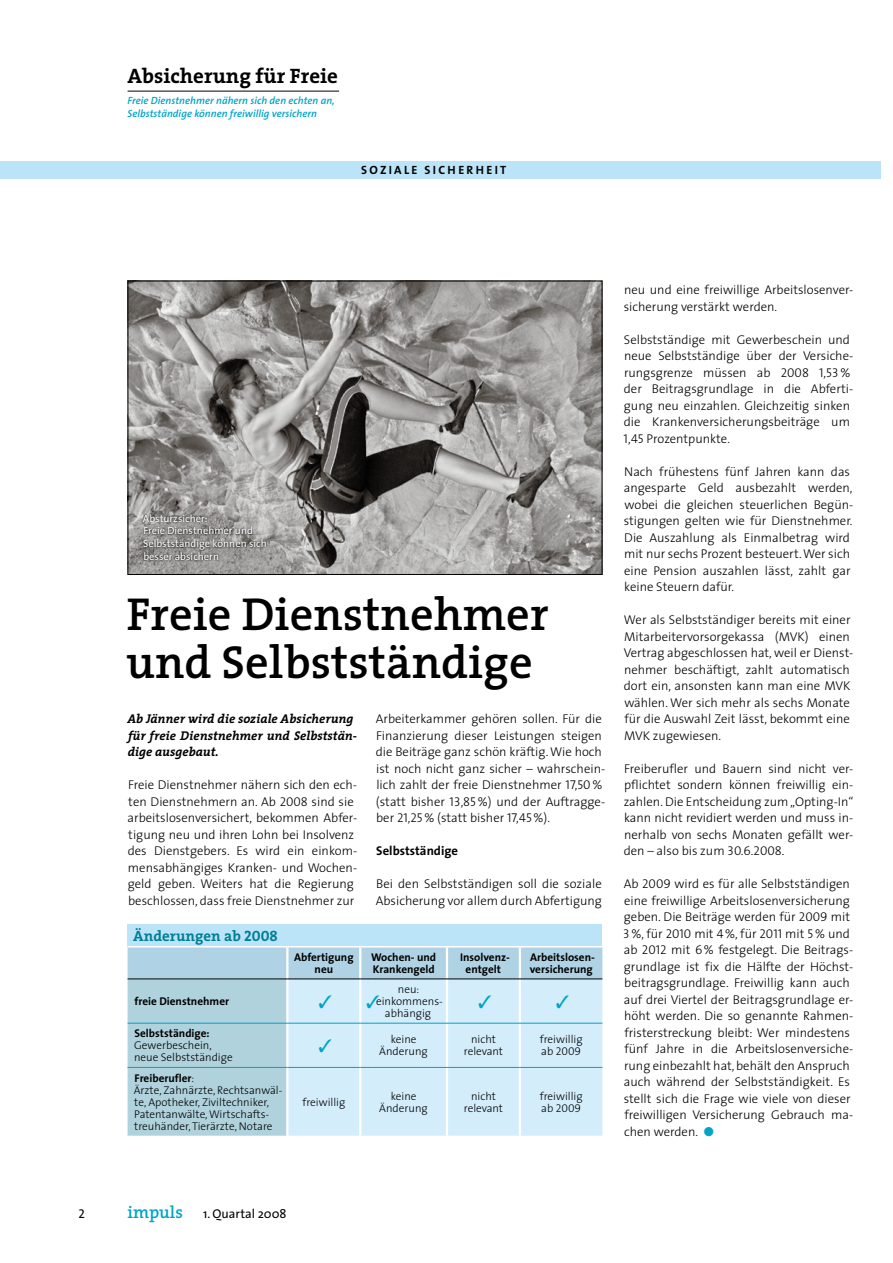
<style>
.page{position:relative;width:893px;height:1263px;background:#fff}
.page>*{position:absolute;margin:0;border:0;box-sizing:border-box;transform-origin:0 0}
.t1{font:600 46.5px/48px "The Serif";color:#000}
.t2{font:700 21px "The Serif";color:#000}
.t3{font:600 17.25px "The Serif";color:#00a4c7}
.t4{font:700 15px "The Serif";color:#007e95}
.t5{font:300 12.75px/16.5px "The Sans";color:#000}
.t6{font:italic 700 12.75px/16.5px "The Serif";color:#000}
.t7{font:700 12.75px "The Sans";color:#000}
.t8{font:12.75px "The Sans";color:#000}
.t9{font:12.75px "The Sans Caps";color:#000}
.t10{font:12px "The Sans Bold Caps";letter-spacing:.19em;color:#000}
.t11{font:300 11.25px/12px "The Sans";color:#000;text-align:center}
.t12{font:700 11.25px/12px "The Sans";color:#000;text-align:center}
.t13{font:11.25px "The Sans Light Caps";color:#000}
.t14{font:italic 600 10.5px/12.8px "The Sans";color:#00a4c7}
.t15{font:10.5px/12.8px "The Sans";color:#fff}
.s1{font-family:"The Sans Light Caps";font-weight:400}
.s2{font-family:"The Serif Bold Caps";font-weight:400}
.s3{font-family:"The Sans";font-weight:300}
.s4{font-weight:700}
.s5{color:#00a4c7}
</style>
<div class="page">
<div style="left:0;top:162px;width:880px;height:17px;background:#bce4f8"></div>
<hr style="left:128px;top:91px;width:211px;height:1px;background:#000">
<div style="left:128px;top:924px;width:474px;height:23px;background:#bce4f8"></div>
<img style="left:130px;top:283px;width:470px;height:290px">
<svg style="left:141px;top:512px;width:167px;height:63px;background:#8f8d8b"></svg>
<svg style="left:128px;top:946px;width:474px;height:190px;background:#c1dfed"></svg>
<h2 class="t2" style="left:128px;top:59px;width:212px">Absicherung für Freie</h2>
<p class="t14" style="left:128px;top:94px;width:209px">Freie Dienstnehmer nähern sich den echten an,<br>Selbstständige können freiwillig versichern</p>
<p class="t10" style="left:361px;top:160px;width:146px">SOZIALE SICHERHEIT</p>
<p class="t15" style="left:143px;top:511px;width:125px">Absturzsicher:<br>Freie Dienstnehmer und<br>Selbstständige können sich besser absichern</p>
<h1 class="t1" style="left:126px;top:589px;width:424px">Freie Dienstnehmer und Selbstständige</h1>
<p class="t6" style="left:127px;top:710px;width:231px">Ab Jänner wird die soziale Absicherung für freie Dienstnehmer und Selbststän&shy;dige ausgebaut.</p>
<p class="t5" style="left:128px;top:776px;width:231px">Freie Dienstnehmer nähern sich den ech&shy;ten Dienstnehmern an. Ab <span class="s1">2008</span> sind sie arbeitslosenversichert, bekommen Abfer&shy;tigung neu und ihren Lohn bei Insolvenz des Dienstgebers. Es wird ein einkom&shy;mensabhängiges Kranken- und Wochen&shy;geld geben. Weiters hat die Regierung beschlossen, dass freie Dienstnehmer zur</p>
<p class="t4" style="left:133px;top:923px;width:146px">Änderungen ab <span class="s2">2008</span></p>
<p class="t5" style="left:376px;top:710px;width:231px">Arbeiterkammer gehören sollen. Für die Finanzierung dieser Leistungen steigen die Beiträge ganz schön kräftig. Wie hoch ist noch nicht ganz sicher – wahrschein&shy;lich zahlt der freie Dienstnehmer <span class="s1">17,50</span>% (statt bisher <span class="s1">13,85</span>%) und der Auftragge&shy;ber <span class="s1">21,25</span>% (statt bisher <span class="s1">17,45</span>%).</p>
<p class="t7" style="left:376px;top:840px;width:83px">Selbstständige</p>
<p class="t5" style="left:376px;top:875px;width:228px">Bei den Selbstständigen soll die soziale<br>Absicherung vor allem durch Abfertigung</p>
<p class="t12" style="left:294px;top:951px;width:61px">Abfertigung neu</p>
<p class="t12" style="left:371px;top:951px;width:67px;text-align:left">Wochen- und<br>Krankengeld</p>
<p class="t12" style="left:460px;top:951px;width:50px">Insolvenz&shy;entgelt</p>
<p class="t12" style="left:530px;top:951px;width:67px;text-align:left">Arbeitslosen&shy;versicherung</p>
<p class="t12" style="left:134px;top:995px;width:96px">freie Dienstnehmer</p>
<p class="t11" style="left:376px;top:983px;width:67px">neu: einkommens&shy;abhängig</p>
<p class="t12" style="left:135px;top:1027px;width:77px">Selbstständige:</p>
<p class="t11" style="left:134px;top:1039px;width:100px;text-align:left">Gewerbeschein, neue Selbstständige</p>
<p class="t11" style="left:379px;top:1033px;width:50px">keine<br>Änderung</p>
<p class="t11" style="left:464px;top:1033px;width:41px">nicht relevant</p>
<p class="t11" style="left:540px;top:1033px;width:44px">freiwillig</p>
<p class="t13" style="left:541px;top:1042px;width:41px"><span class="s3">ab</span> 2009</p>
<p class="t11" style="left:134px;top:1071px;width:150px;text-align:left"><span class="s4">Freiberufler</span>:<br>Ärzte, Zahnärzte, Rechtsanwäl&shy;te, Apotheker, Ziviltechniker,<br>Patentanwälte, Wirtschafts&shy;treuhänder, Tierärzte, Notare</p>
<p class="t11" style="left:303px;top:1095px;width:44px">freiwillig</p>
<p class="t11" style="left:379px;top:1089px;width:50px">keine<br>Änderung</p>
<p class="t11" style="left:464px;top:1089px;width:41px">nicht relevant</p>
<p class="t11" style="left:540px;top:1089px;width:44px">freiwillig</p>
<p class="t13" style="left:541px;top:1098px;width:41px"><span class="s3">ab</span> 2009</p>
<p class="t5" style="left:624px;top:281px;width:231px">neu und eine freiwillige Arbeitslosenver&shy;sicherung verstärkt werden.</p>
<p class="t5" style="left:624px;top:331px;width:231px">Selbstständige mit Gewerbeschein und neue Selbstständige über der Versiche&shy;rungsgrenze müssen ab <span class="s1">2008 1,53</span>% der Beitragsgrundlage in die Abferti&shy;gung neu einzahlen. Gleichzeitig sinken die Krankenversicherungsbeiträge um <span class="s1">1,45</span> Prozentpunkte.</p>
<p class="t5" style="left:624px;top:463px;width:231px">Nach frühestens fünf Jahren kann das angesparte Geld ausbezahlt werden, wobei die gleichen steuerlichen Begün&shy;stigungen gelten wie für Dienstnehmer.<br>Die Auszahlung als Einmalbetrag wird mit nur sechs Prozent besteuert. Wer sich eine Pension auszahlen lässt, zahlt gar keine Steuern dafür.</p>
<p class="t5" style="left:624px;top:611px;width:231px">Wer als Selbstständiger bereits mit einer Mitarbeitervorsorgekassa (MVK) einen Vertrag abgeschlossen hat, weil er Dienst&shy;nehmer beschäftigt, zahlt automatisch dort ein, ansonsten kann man eine MVK wählen. Wer sich mehr als sechs Monate für die Auswahl Zeit lässt, bekommt eine MVK zugewiesen.</p>
<p class="t5" style="left:624px;top:760px;width:231px;text-align:justify">Freiberufler und Bauern sind nicht ver&shy;pflichtet sondern können freiwillig ein&shy;zahlen. Die Entscheidung zum „Opting-In“ kann nicht revidiert werden und muss in&shy;nerhalb von sechs Monaten gefällt wer&shy;den – also bis zum <span class="s1">30.6.2008.</span></p>
<p class="t5" style="left:623px;top:875px;width:232px">Ab <span class="s1">2009</span> wird es für alle Selbstständigen eine freiwillige Arbeitslosenversicherung geben. Die Beiträge werden für <span class="s1">2009</span> mit <span class="s1">3</span>%, für <span class="s1">2010</span> mit <span class="s1">4</span>%, für <span class="s1">2011</span> mit <span class="s1">5</span>% und ab <span class="s1">2012</span> mit <span class="s1">6</span>% festgelegt. Die Beitrags&shy;grundlage ist fix die Hälfte der Höchst&shy;beitragsgrundlage. Freiwillig kann auch auf drei Viertel der Beitragsgrundlage er&shy;höht werden. Die so genannte Rahmen&shy;fristerstreckung bleibt: Wer mindestens fünf Jahre in die Arbeitslosenversiche&shy;rung einbezahlt hat, behält den Anspruch auch während der Selbstständigkeit. Es stellt sich die Frage wie viele von dieser freiwilligen Versicherung Gebrauch ma&shy;chen werden. <span class="s5">●</span></p>
<p class="t9" style="left:79px;top:1203px;width:8px">2</p>
<h3 class="t3" style="left:128px;top:1198px;width:57px">impuls</h3>
<p class="t8" style="left:203px;top:1203px;width:85px">1. Quartal 2008</p>
</div>
